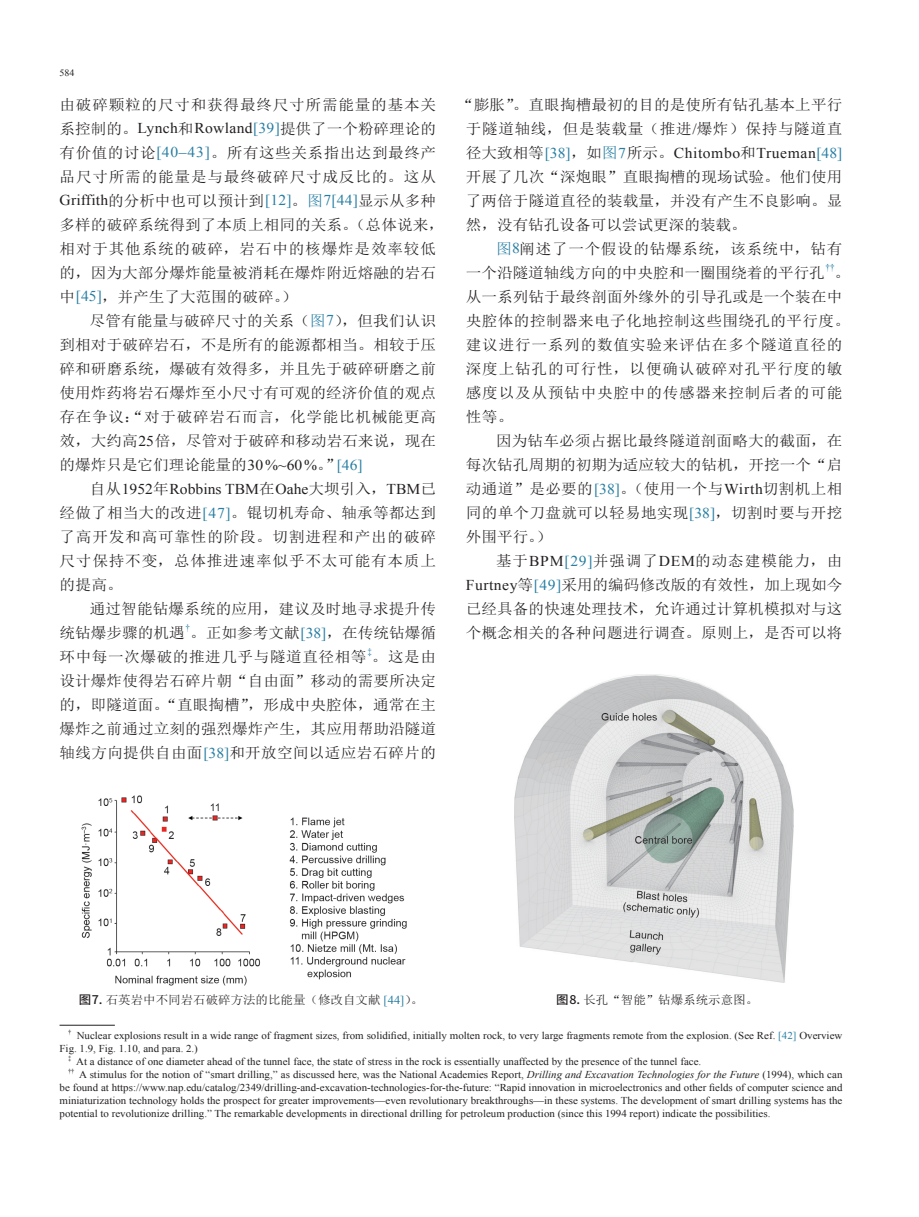
<style>
.page{position:relative;width:919px;height:1217px;background:#fff}
.page>*{position:absolute;margin:0;border:0;box-sizing:border-box;transform-origin:0 0}
.t1{font:15px/24px "Sim Sun";letter-spacing:.02em;color:#231f20;text-align:justify;scale:1.04 1}
.t2{font:15px/24px "Sim Sun";letter-spacing:.05em;color:#231f20;scale:1.04 1}
.t3{font:15px/24px "Sim Sun";color:#231f20;scale:1.04 1}
.t4{font:15px "Times New Roman";letter-spacing:.035em;color:#231f20;scale:1.04 1}
.t5{font:15px "Times New Roman";color:#231f20;scale:1.04 1}
.t6{font:12px "Sim Sun";color:#231f20;scale:1.04 1}
.t7{font:10.5px/12.9px "Times New Roman";color:#231f20;scale:1.04 1}
.t8{font:9.6px "Times New Roman";color:#231f20;scale:1.04 1}
.t9{font:8.7px "Sim Sun";color:#277ea2;scale:1.04 1}
.t10{font:8.7px "Times New Roman";color:#277ea2;scale:1.04 1}
.t11{font:6.15px "Times New Roman";color:#231f20;scale:1.04 1}
.s1{font-family:"Times New Roman"}
.s2{font-family:"Times New Roman";color:#277ea2}
.s3{color:#277ea2}
.s4{font-family:"Sim Sun"}
.s5{font-family:"Sim Sun";color:#277ea2}
.s6{font-family:"Source Han Sans CN";font-weight:500}
.s7{font-style:italic}
</style>
<div class="page">
<hr style="left:60px;top:1024px;width:55px;height:1px;background:#231f20">
<img style="left:81px;top:795px;width:326px;height:191px">
<img style="left:514px;top:674px;width:279px;height:308px">
<p class="t8" style="left:60px;top:67px;width:16px">584</p>
<p class="t1" style="left:60px;top:92px;width:371px;text-align:left">由破碎颗粒的尺寸和获得最终尺寸所需能量的基本关系控制的。<span class="s1">Lynch</span>和<span class="s1">Rowland</span><span class="s2">[39]</span>提供了一个粉碎理论的有价值的讨论<span class="s2">[40–43]</span>。所有这些关系指出达到最终产品尺寸所需的能量是与最终破碎尺寸成反比的。这从<br><span class="s1">Griffith</span>的分析中也可以预计到<span class="s2">[12]</span>。<span class="s3">图</span><span class="s2">7[44]</span>显示从多种多样的破碎系统得到了本质上相同的关系。（总体说来，相对于其他系统的破碎，岩石中的核爆炸是效率较低的，因为大部分爆炸能量被消耗在爆炸附近熔融的岩石中<span class="s2">[45]</span>，并产生了大范围的破碎。）</p>
<p class="t1" style="left:60px;top:308px;width:363px;text-indent:30px">尽管有能量与破碎尺寸的关系（<span class="s3">图</span><span class="s2">7</span>），但我们认识到相对于破碎岩石，不是所有的能源都相当。相较于压碎和研磨系统，爆破有效得多，并且先于破碎研磨之前使用炸药将岩石爆炸至小尺寸有可观的经济价值的观点存在争议：“对于破碎岩石而言，化学能比机械能更高效，大约高<span class="s1">25</span>倍，尽管对于破碎和移动岩石来说，现在的爆炸只是它们理论能量的<span class="s1">30 %~60 %</span>。”<span class="s2">[46]</span></p>
<p class="t5" style="left:90px;top:478px;width:334px"><span class="s4">自从</span>1952<span class="s4">年</span>Robbins TBM<span class="s4">在</span>Oahe<span class="s4">大坝引入，</span>TBM<span class="s4">已</span></p>
<p class="t1" style="left:60px;top:500px;width:363px">经做了相当大的改进<span class="s2">[47]</span>。锟切机寿命、轴承等都达到了高开发和高可靠性的阶段。切割进程和产出的破碎尺寸保持不变，总体推进速率似乎不太可能有本质上的提高。</p>
<p class="t1" style="left:60px;top:596px;width:363px;text-align:right">通过智能钻爆系统的应用，建议及时地寻求提升传<br>统钻爆步骤的机遇。正如参考文献<span class="s2">[38]</span>，在传统钻爆循</p>
<p class="t9" style="left:185px;top:623px;width:6px">†</p>
<p class="t1" style="left:60px;top:644px;width:363px">环中每一次爆破的推进几乎与隧道直径相等。这是由</p>
<p class="t9" style="left:367px;top:647px;width:6px">‡</p>
<p class="t1" style="left:60px;top:668px;width:363px">设计爆炸使得岩石碎片朝“自由面”移动的需要所决定的，即隧道面。“直眼掏槽”，形成中央腔体，通常在主爆炸之前通过立刻的强烈爆炸产生，其应用帮助沿隧道轴线方向提供自由面<span class="s2">[38]</span>和开放空间以适应岩石碎片的</p>
<p class="t1" style="left:458px;top:92px;width:371px;text-align:center">“膨胀”。直眼掏槽最初的目的是使所有钻孔基本上平行于隧道轴线，但是装载量（推进<span class="s1">/</span>爆炸）保持与隧道直</p>
<p class="t4" style="left:466px;top:143px;width:363px"><span class="s4">径大致相等</span><span class="s3">[38]</span><span class="s4">，如</span><span class="s5">图</span><span class="s3">7</span><span class="s4">所示。</span>Chitombo<span class="s4">和</span>Trueman<span class="s3">[48]</span></p>
<p class="t1" style="left:466px;top:164px;width:363px">开展了几次“深炮眼”直眼掏槽的现场试验。他们使用了两倍于隧道直径的装载量，并没有产生不良影响。显然，没有钻孔设备可以尝试更深的装载。</p>
<p class="t3" style="left:466px;top:236px;width:363px;text-indent:30px"><span class="s3">图</span><span class="s2">8</span>阐述了一个假设的钻爆系统，该系统中，钻有一个沿隧道轴线方向的中央腔和一圈围绕着的平行孔</p>
<p class="t10" style="left:825px;top:261px;width:11px">††</p>
<p class="t2" style="left:466px;top:260px;width:371px;text-indent:369px">。从一系列钻于最终剖面外缘外的引导孔或是一个装在中央腔体的控制器来电子化地控制这些围绕孔的平行度。建议进行一系列的数值实验来评估在多个隧道直径的深度上钻孔的可行性，以便确认破碎对孔平行度的敏感度以及从预钻中央腔中的传感器来控制后者的可能性等。</p>
<p class="t1" style="left:466px;top:428px;width:363px;text-indent:30px">因为钻车必须占据比最终隧道剖面略大的截面，在每次钻孔周期的初期为适应较大的钻机，开挖一个“启动通道”是必要的<span class="s2">[38]</span>。（使用一个与<span class="s1">Wirth</span>切割机上相同的单个刀盘就可以轻易地实现<span class="s2">[38]</span>，切割时要与开挖外围平行。）</p>
<p class="t1" style="left:466px;top:548px;width:363px;text-indent:30px">基于<span class="s1">BPM</span><span class="s2">[29]</span>并强调了<span class="s1">DEM</span>的动态建模能力，由<span class="s1">Furtney</span>等<span class="s2">[49]</span>采用的编码修改版的有效性，加上现如今已经具备的快速处理技术，允许通过计算机模拟对与这个概念相关的各种问题进行调查。原则上，是否可以将</p>
<p class="t6" style="left:79px;top:993px;width:333px"><span class="s6">图7.</span> 石英岩中不同岩石破碎方法的比能量（修改自文献 <span class="s2">[44]</span>）。</p>
<p class="t6" style="left:556px;top:993px;width:196px"><span class="s6">图8.</span> 长孔“智能”钻爆系统示意图。</p>
<p class="t11" style="left:68px;top:1027px;width:5px">†</p>
<p class="t7" style="left:60px;top:1028px;width:754px;text-indent:17px">Nuclear explosions result in a wide range of fragment sizes, from solidified, initially molten rock, to very large fragments remote from the explosion. (See Ref. <span class="s3">[42]</span> Overview<br>Fig. 1.9, Fig. 1.10, and para. 2.)</p>
<p class="t11" style="left:68px;top:1053px;width:5px">‡</p>
<p class="t7" style="left:76px;top:1054px;width:602px">At a distance of one diameter ahead of the tunnel face, the state of stress in the rock is essentially unaffected by the presence of the tunnel face.</p>
<p class="t11" style="left:68px;top:1066px;width:8px">††</p>
<p class="t7" style="left:60px;top:1067px;width:754px;text-align:justify;text-indent:20px">A stimulus for the notion of “smart drilling,” as discussed here, was the National Academies Report, <span class="s7">Drilling and Excavation Technologies for the Future</span> (1994), which can be found at https://www.nap.edu/catalog/2349/drilling-and-excavation-technologies-for-the-future: “Rapid innovation in microelectronics and other fields of computer science and miniaturization technology holds the prospect for greater improvements—even revolutionary breakthroughs—in these systems. The development of smart drilling systems has the potential to revolutionize drilling.” The remarkable developments in directional drilling for petroleum production (since this 1994 report) indicate the possibilities.</p>
</div>
